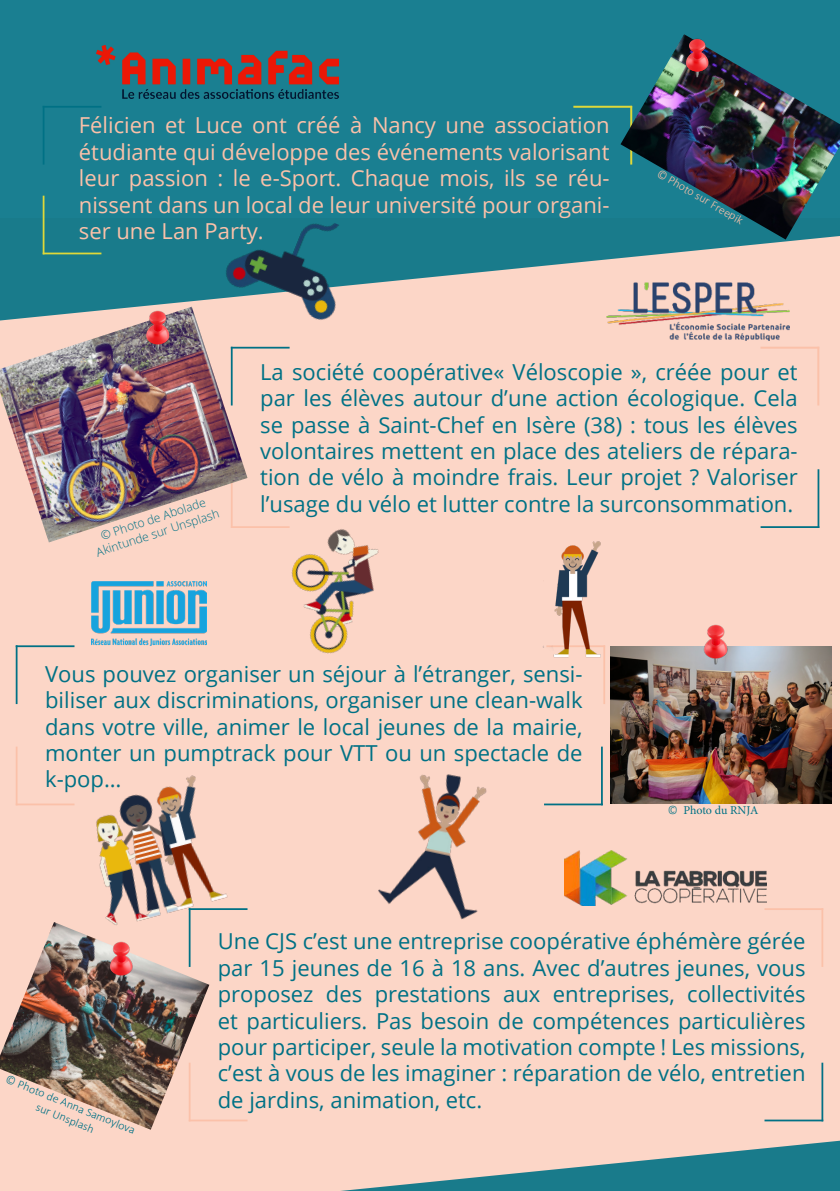
<style>
.page{position:relative;width:840px;height:1191px;background:#fff}
.page>*{position:absolute;margin:0;border:0;box-sizing:border-box;transform-origin:0 0}
.t1{font:22px/26.4px "Open Sans";color:#007185;text-align:justify}
.t2{font:22px/26.4px "Open Sans";color:#fbc1a9;text-align:justify}
.t3{font:300 12px/14.4px "Open Sans";color:#007185;text-align:center}
.t4{font:300 12px "Calibri";color:#007185}
.t5{font:300 12px "Calibri";color:#fbc1a9}
.t6{font:12px "Minion Pro";letter-spacing:-.005em;color:#007185}
.s1{font-family:"Calibri";font-weight:300}
</style>
<div class="page">
<div style="left:0;top:218px;width:839px;height:973px;background:#fcd6c7"></div>
<svg style="left:341px;top:1140px;width:498px;height:51px"></svg>
<svg style="left:0;top:0;width:839px;height:312px;background:#318795"></svg>
<img style="left:97px;top:45px;width:242px;height:54px">
<img style="left:92px;top:582px;width:114px;height:63px">
<hr style="left:43px;top:106px;width:1px;height:59px;background:#007185">
<hr style="left:43px;top:106px;width:58px;height:2px;background:#007185">
<hr style="left:43px;top:253px;width:58px;height:1px;background:#dfd838">
<hr style="left:43px;top:196px;width:1px;height:58px;background:#dfd838">
<hr style="left:573px;top:106px;width:58px;height:2px;background:#dfd838">
<hr style="left:231px;top:526px;width:58px;height:2px;background:#fbc1a9">
<hr style="left:817px;top:469px;width:1px;height:59px;background:#007185">
<hr style="left:760px;top:526px;width:58px;height:2px;background:#007185">
<hr style="left:760px;top:347px;width:58px;height:2px;background:#fbc1a9">
<hr style="left:816px;top:347px;width:2px;height:58px;background:#fbc1a9">
<hr style="left:16px;top:645px;width:2px;height:59px;background:#007185">
<hr style="left:16px;top:645px;width:58px;height:2px;background:#007185">
<hr style="left:16px;top:803px;width:58px;height:2px;background:#fbc1a9">
<hr style="left:16px;top:746px;width:2px;height:59px;background:#fbc1a9">
<hr style="left:600px;top:746px;width:2px;height:59px;background:#007185">
<hr style="left:543px;top:803px;width:59px;height:2px;background:#007185">
<hr style="left:603px;top:645px;width:1px;height:59px;background:#fbc1a9">
<hr style="left:189px;top:1119px;width:58px;height:2px;background:#fbc1a9">
<hr style="left:821px;top:1062px;width:1px;height:59px;background:#007185">
<hr style="left:764px;top:1119px;width:58px;height:2px;background:#007185">
<hr style="left:764px;top:908px;width:58px;height:2px;background:#fbc1a9">
<hr style="left:821px;top:908px;width:1px;height:59px;background:#fbc1a9">
<img style="left:0;top:307px;width:247px;height:235px">
<img style="left:610px;top:646px;width:220px;height:157px">
<img style="left:620px;top:34px;width:219px;height:205px">
<img style="left:0;top:922px;width:209px;height:207px">
<hr style="left:189px;top:908px;width:1px;height:59px;background:#007185">
<hr style="left:189px;top:908px;width:58px;height:2px;background:#007185">
<img style="left:606px;top:282px;width:183px;height:59px">
<img style="left:564px;top:850px;width:201px;height:55px">
<img style="left:75px;top:775px;width:156px;height:157px">
<img style="left:289px;top:526px;width:90px;height:128px">
<img style="left:543px;top:541px;width:77px;height:129px">
<img style="left:378px;top:774px;width:109px;height:146px">
<img style="left:192px;top:185px;width:235px;height:194px">
<img style="left:695px;top:624px;width:36px;height:46px">
<img style="left:138px;top:307px;width:36px;height:49px">
<img style="left:676px;top:34px;width:37px;height:50px">
<img style="left:101px;top:937px;width:37px;height:50px">
<p class="t2" style="left:79px;top:112px;width:532px">Félicien et Luce ont créé à Nancy une association étudiante qui développe des événements valorisant leur passion : le e-Sport. Chaque mois, ils se réu&shy;nissent dans un local de leur université pour organi&shy;ser une Lan Party.</p>
<p class="t5" style="left:661px;top:166px;width:99px;rotate:30deg">© Photo sur Freepik</p>
<p class="t3" style="left:90px;top:531px;width:130px;rotate:-18deg">© Photo de Abolade<br>Akintunde sur Unsplash</p>
<p class="t1" style="left:260px;top:358px;width:538px">La société coopérative« Véloscopie », créée pour et par les élèves autour d’une action écologique. Cela se passe à Saint-Chef en Isère (38) : tous les élèves volontaires mettent en place des ateliers de répara&shy;tion de vélo à moindre frais. Leur projet ? Valoriser l’usage du vélo et lutter contre la surconsommation.</p>
<p class="t1" style="left:45px;top:660px;width:538px">Vous pouvez organiser un séjour à l’étranger, sensi&shy;biliser aux discriminations, organiser une clean-walk dans votre ville, animer le local jeunes de la mairie, monter un pumptrack pour VTT ou un spectacle de k-pop…</p>
<p class="t6" style="left:667px;top:802px;width:92px"><span class="s1">©</span> Photo du RNJA</p>
<p class="t4" style="left:9px;top:1071px;width:140px;rotate:22deg">© Photo de Anna Samoylova</p>
<p class="t4" style="left:39px;top:1099px;width:63px;rotate:22deg">sur Unsplash</p>
<p class="t1" style="left:218px;top:927px;width:589px">Une CJS c’est une entreprise coopérative éphémère gérée par 15 jeunes de 16 à 18 ans. Avec d’autres jeunes, vous proposez des prestations aux entreprises, collectivités et particuliers. Pas besoin de compétences particulières pour participer, seule la motivation compte ! Les missions, c’est à vous de les imaginer : réparation de vélo, entretien de jardins, animation, etc.</p>
</div>
